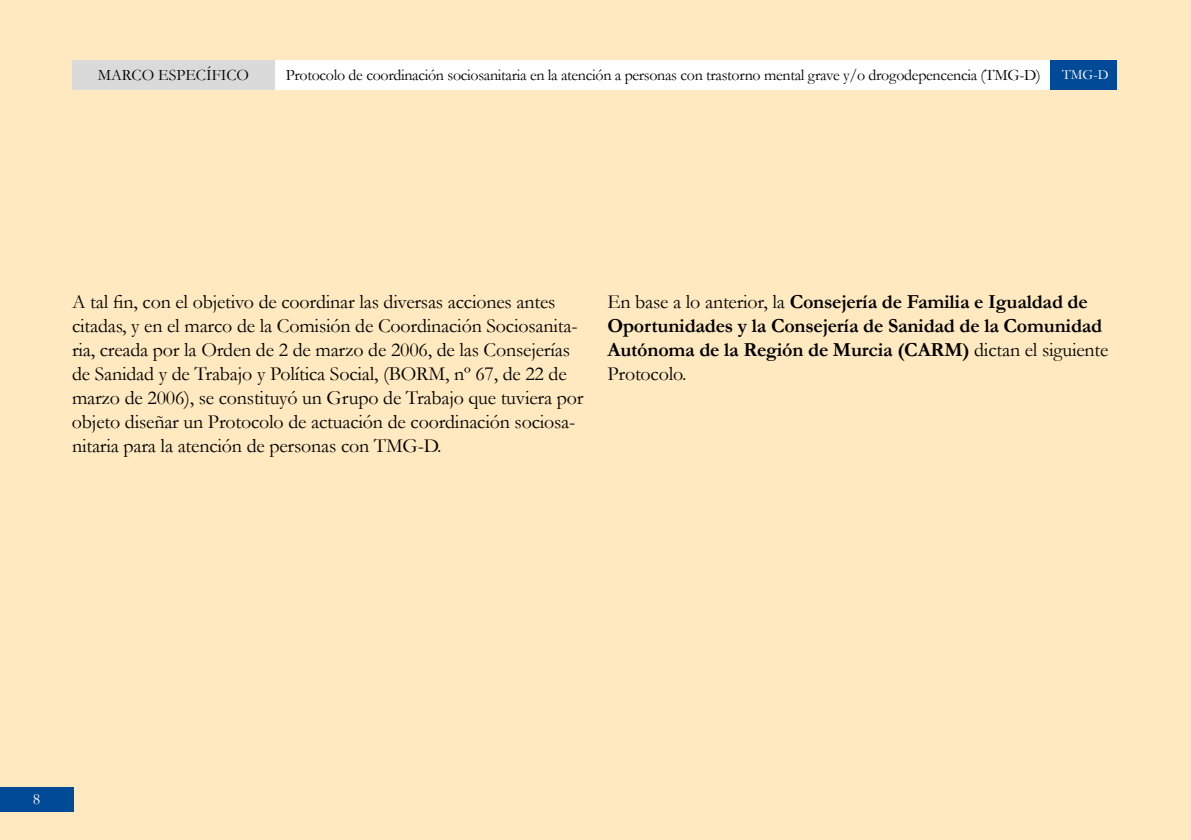
<style>
.page{position:relative;width:1191px;height:840px;background:#fff}
.page>*{position:absolute;margin:0;border:0;box-sizing:border-box;transform-origin:0 0}
.t1{font:20px/24px "Garamond";letter-spacing:-.01em;color:#000}
.t2{font:700 20px/24px "Garamond";letter-spacing:-.01em;color:#000}
.t3{font:16px "Garamond";letter-spacing:-.02em;color:#000}
.t4{font:16px "Garamond";color:#000}
.t5{font:16px "Garamond";color:#fff}
.t6{font:14px "Garamond";color:#fff}
.s1{font-weight:400}
</style>
<div class="page">
<div style="left:0;top:0;width:1191px;height:839px;background:#ffe9c0"></div>
<div style="left:72px;top:61px;width:1045px;height:29px;background:#fff"></div>
<div style="left:1051px;top:61px;width:66px;height:29px;background:#004a97"></div>
<div style="left:72px;top:61px;width:203px;height:29px;background:#dadada"></div>
<div style="left:0;top:786px;width:73px;height:25px;background:#004a97"></div>
<p class="t4" style="left:98px;top:66px;width:153px">MARCO ESPECÍFICO</p>
<p class="t3" style="left:286px;top:65px;width:756px">Protocolo de coordinación sociosanitaria en la atención a personas con trastorno mental grave y/o drogodepencencia (TMG-D)</p>
<p class="t6" style="left:1062px;top:66px;width:48px">TMG-D</p>
<p class="t1" style="left:72px;top:289px;width:513px">A tal fin, con el objetivo de coordinar las diversas acciones antes citadas, y en el marco de la Comisión de Coordinación Sociosanita&shy;ria, creada por la Orden de 2 de marzo de 2006, de las Consejerías de Sanidad y de Trabajo y Política Social, (BORM, nº 67, de 22 de marzo de 2006), se constituyó un Grupo de Trabajo que tuviera por objeto diseñar un Protocolo de actuación de coordinación sociosa&shy;nitaria para la atención de personas con TMG-D.</p>
<p class="t2" style="left:607px;top:289px;width:502px"><span class="s1">En base a lo anterior, la</span> Consejería de Familia e Igualdad de Oportunidades y la Consejería de Sanidad de la Comunidad Autónoma de la Región de Murcia (CARM) <span class="s1">dictan el siguiente Protocolo.</span></p>
<p class="t5" style="left:33px;top:789px;width:9px">8</p>
</div>
